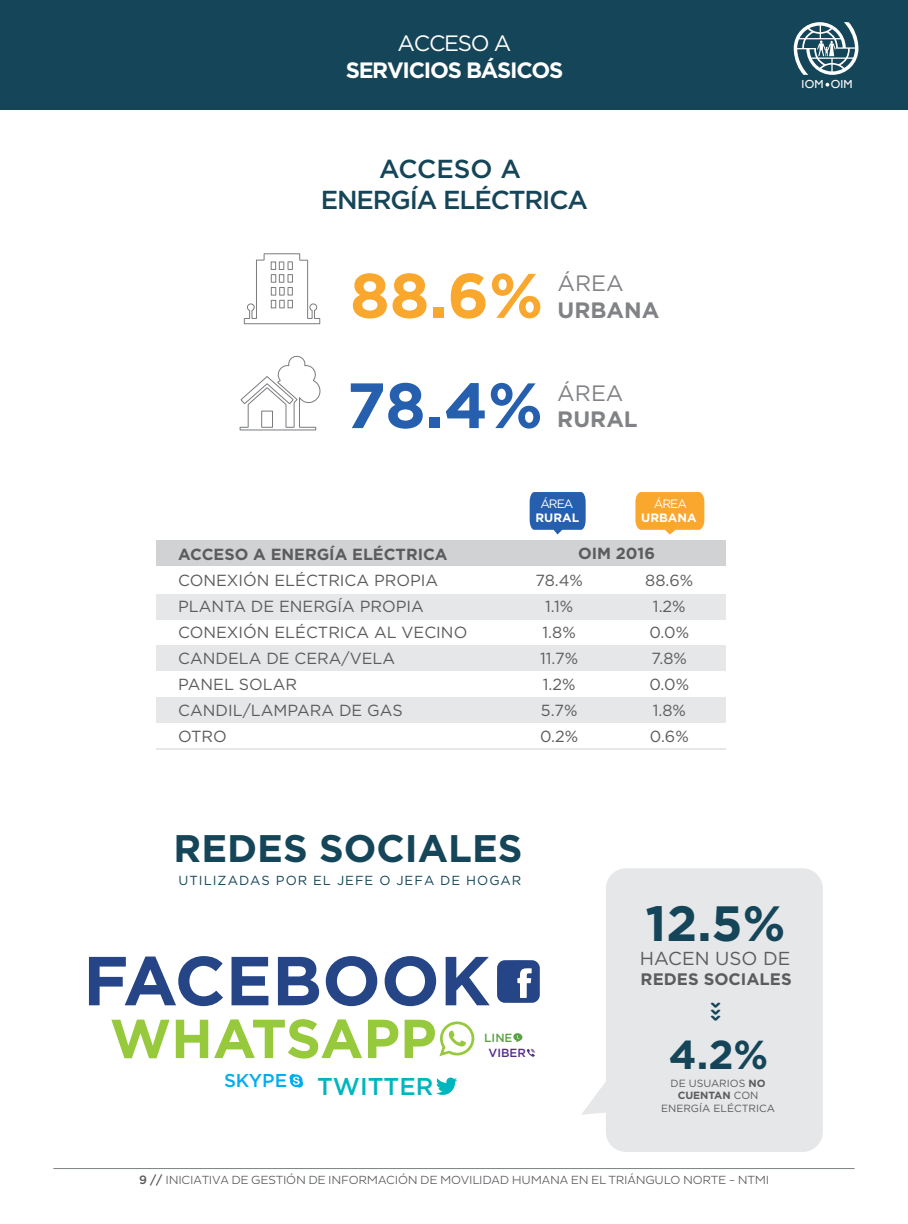
<style>
.page{position:relative;width:908px;height:1224px;background:#fff}
.page>*{position:absolute;margin:0;border:0;box-sizing:border-box;transform-origin:0 0}
.t1{font:700 69.2px "Gotham";color:#264586}
.t2{font:700 63.8px "Gotham";color:#255fad}
.t3{font:700 62.8px "Gotham";color:#faa72e}
.t4{font:700 54.8px "Gotham";color:#96c93c}
.t5{font:700 49.6px "Gotham";color:#154558}
.t6{font:700 40.4px "Gotham";color:#154558}
.t7{font:700 38.4px "Gotham";color:#154558}
.t8{font:500 26px/31.2px "Gotham";letter-spacing:-.045em;color:#154558;text-align:center}
.t9{font:500 24.4px "Gotham";color:#00b6be}
.t10{font:700 24.4px "Moon";color:#154558;scale:.64 1}
.t11{font:700 22.2px "Gotham";letter-spacing:-.055em;color:#fff}
.t12{font:700 22.2px "Gotham";color:#808285}
.t13{font:22.2px "Gotham";color:#808285}
.t14{font:22.2px "Gotham";letter-spacing:-.055em;color:#fff}
.t15{font:18.8px "Gotham";color:#5c5c5f}
.t16{font:700 16.6px "Gotham";color:#5c5c5f}
.t17{font:16px/26px "Gotham";color:#5c5c5f}
.t18{font:700 16px "Gotham";color:#5c5c5f}
.t19{font:13.2px "Gotham";letter-spacing:.075em;color:#154558}
.t20{font:700 12.2px "Gotham";color:#fff}
.t21{font:12.2px "Gotham";letter-spacing:-.08em;color:#fff}
.t22{font:300 12px "Pluto Sans";letter-spacing:-.02em;color:#57585a}
.t23{font:500 11.8px "Gotham";color:#562e8a}
.t24{font:500 11.8px "Gotham";color:#5aa245}
.t25{font:11.6px "Gill Sans";letter-spacing:.015em;color:#fff}
.t26{font:10.4px/12.6px "Gotham";color:#5c5c5f;text-align:center}
.s1{font-weight:700}
.s2{font-family:"Gotham";font-weight:500}
</style>
<div class="page">
<div style="left:605px;top:868px;width:217px;height:284px;background:#e6e7e9;border-radius:20px"></div>
<div style="left:0;top:0;width:907px;height:109px;background:#154558"></div>
<hr style="left:53px;top:1168px;width:801px;height:1px;background:#7d8283">
<svg style="left:793px;top:22px;width:65px;height:53px"></svg>
<svg style="left:581px;top:1076px;width:25px;height:39px"></svg>
<svg style="left:239px;top:355px;width:82px;height:76px"></svg>
<svg style="left:243px;top:253px;width:77px;height:72px"></svg>
<svg style="left:289px;top:1074px;width:14px;height:14px"></svg>
<svg style="left:436px;top:1078px;width:21px;height:17px"></svg>
<svg style="left:526px;top:1049px;width:8px;height:8px"></svg>
<svg style="left:439px;top:1021px;width:35px;height:35px"></svg>
<svg style="left:497px;top:960px;width:42px;height:43px;background:#4c659b"></svg>
<svg style="left:513px;top:1033px;width:9px;height:9px"></svg>
<div style="left:156px;top:540px;width:569px;height:26px;background:#d1d2d4"></div>
<div style="left:156px;top:594px;width:569px;height:25px;background:#e6e7e9"></div>
<div style="left:156px;top:645px;width:569px;height:26px;background:#e6e7e9"></div>
<div style="left:156px;top:698px;width:569px;height:25px;background:#e6e7e9"></div>
<hr style="left:156px;top:748px;width:569px;height:2px;background:#e6e7e9">
<svg style="left:529px;top:492px;width:56px;height:43px;background:#4274b8"></svg>
<svg style="left:635px;top:492px;width:69px;height:43px;background:#fab249"></svg>
<h3 class="t14" style="left:397px;top:29px;width:115px">ACCESO A</h3>
<h3 class="t11" style="left:345px;top:55px;width:219px">SERVICIOS BÁSICOS</h3>
<h3 class="t8" style="left:320px;top:153px;width:268px">ACCESO A<br>ENERGÍA ELÉCTRICA</h3>
<h3 class="t3" style="left:350px;top:254px;width:194px">88.6%</h3>
<h3 class="t13" style="left:557px;top:269px;width:68px">ÁREA</h3>
<h3 class="t12" style="left:557px;top:295px;width:103px">URBANA</h3>
<h2 class="t2" style="left:346px;top:363px;width:198px">78.4%</h2>
<h3 class="t13" style="left:557px;top:379px;width:68px">ÁREA</h3>
<h3 class="t12" style="left:557px;top:405px;width:82px">RURAL</h3>
<p class="t21" style="left:540px;top:495px;width:35px">ÁREA</p>
<p class="t20" style="left:535px;top:509px;width:45px">RURAL</p>
<p class="t21" style="left:653px;top:495px;width:35px">ÁREA</p>
<p class="t20" style="left:641px;top:509px;width:57px">URBANA</p>
<p class="t18" style="left:577px;top:543px;width:78px">OIM 2016</p>
<p class="t18" style="left:178px;top:543px;width:271px">ACCESO A ENERGÍA ELÉCTRICA</p>
<p class="t17" style="left:178px;top:567px;width:290px">CONEXIÓN ELÉCTRICA PROPIA<br>PLANTA DE ENERGÍA PROPIA<br>CONEXIÓN ELÉCTRICA AL VECINO<br>CANDELA DE CERA/VELA<br>PANEL SOLAR<br>CANDIL/LAMPARA DE GAS<br>OTRO</p>
<p class="t17" style="left:645px;top:567px;width:49px">88.6%<br>1.2%<br>0.0%<br>7.8%<br>0.0%<br>1.8%<br>0.6%</p>
<p class="t17" style="left:535px;top:567px;width:49px;text-align:center">78.4%<br>1.1%<br>1.8%<br>11.7%<br>1.2%<br>5.7%<br>0.2%</p>
<p class="t25" style="left:801px;top:77px;width:53px">IOM OIM</p>
<h3 class="t7" style="left:173px;top:823px;width:350px">REDES SOCIALES</h3>
<p class="t19" style="left:178px;top:872px;width:344px">UTILIZADAS POR EL JEFE O JEFA DE HOGAR</p>
<h1 class="t1" style="left:83px;top:935px;width:408px">FACEBOOK</h1>
<p class="t24" style="left:484px;top:1030px;width:30px">LINE</p>
<h3 class="t4" style="left:110px;top:1002px;width:328px">WHATSAPP</h3>
<p class="t23" style="left:488px;top:1045px;width:39px">VIBER</p>
<h3 class="t9" style="left:224px;top:1070px;width:211px"><sup>SKYPE</sup> TWITTER</h3>
<h3 class="t5" style="left:645px;top:890px;width:141px">12.5%</h3>
<p class="t15" style="left:639px;top:946px;width:152px">HACEN USO DE</p>
<p class="t16" style="left:640px;top:968px;width:152px">REDES SOCIALES</p>
<h3 class="t10" style="left:727px;top:1002px;width:32px;rotate:90deg">&gt;&gt;&gt;</h3>
<h3 class="t6" style="left:668px;top:1028px;width:101px">4.2%</h3>
<p class="t26" style="left:661px;top:1076px;width:115px">DE USUARIOS <span class="s1">NO<br>CUENTAN</span> CON<br>ENERGÍA ELÉCTRICA</p>
<p class="t22" style="left:139px;top:1173px;width:631px"><span class="s2">9 //</span> INICIATIVA DE GESTIÓN DE INFORMACIÓN DE MOVILIDAD HUMANA EN EL TRIÁNGULO NORTE - NTMI</p>
</div>
